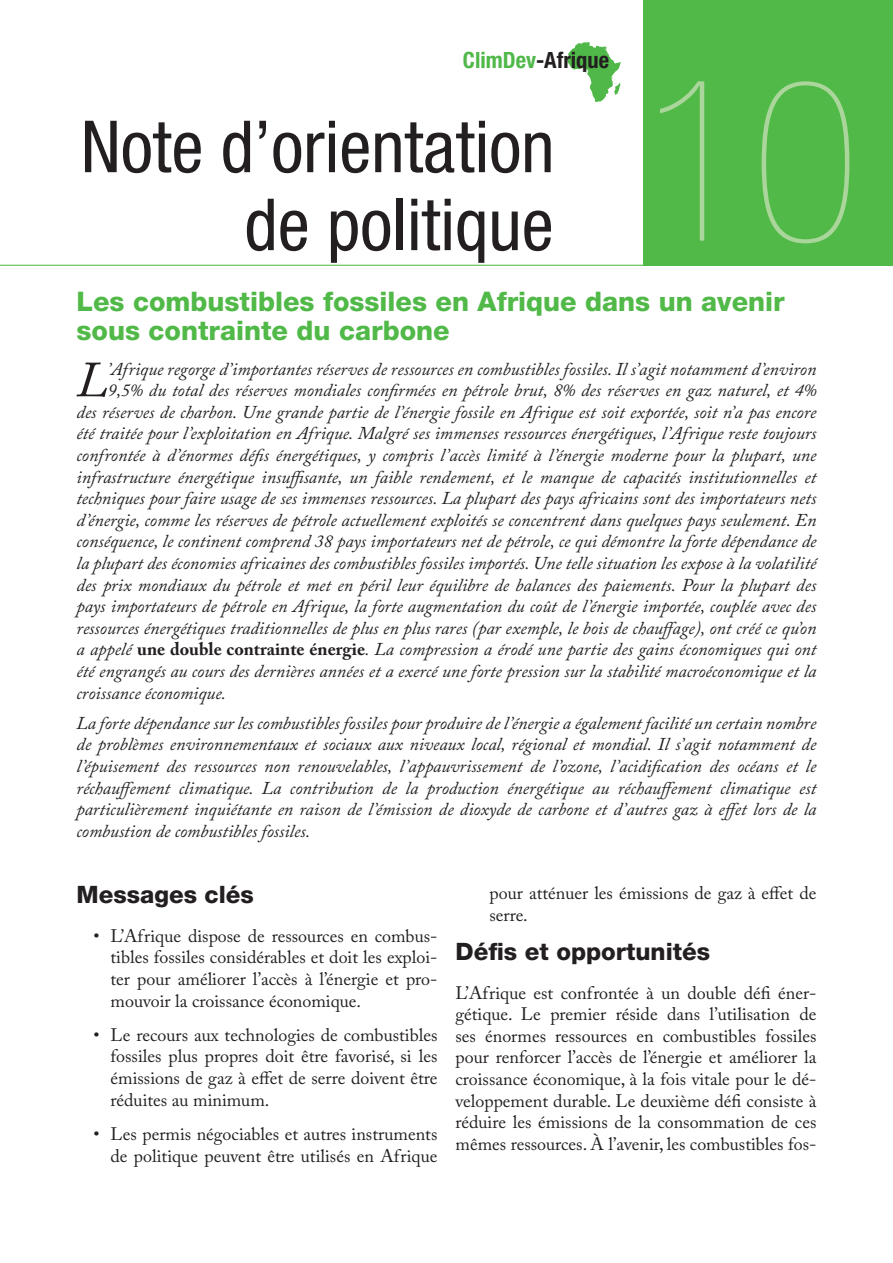
<style>
.page{position:relative;width:893px;height:1263px;background:#fff}
.page>*{position:absolute;margin:0;border:0;box-sizing:border-box;transform-origin:0 0}
.t1{font:200 condensed 225px "Helvetica Neue LT Std";color:#abd69b}
.t2{font:condensed 72px/78px "Helvetica Neue LT Std";color:#231f20;text-align:right}
.AA_first_para{font:italic 50.1px "Adobe Caslon Pro";color:#231f20}
.AA_Head{font:800 27px/29.7px "Helvetica Neue LT Std";color:#51b948}
.AA_Subhead{font:800 24px "Helvetica Neue LT Std";color:#231f20}
.t3{font:700 condensed 22.35px "Helvetica Neue LT Std";color:#231f20}
.AA_first_para-2{font:italic 18px/21.6px "Adobe Caslon Pro";color:#231f20;text-align:justify}
.AA_body_text{font:18px/21.6px "Adobe Caslon Pro";color:#231f20;text-align:justify}
.s1{color:#4fb848}
.s2{font-weight:700;font-style:normal}
</style>
<div class="page">
<svg style="left:567px;top:42px;width:54px;height:60px"></svg>
<div style="left:643px;top:0;width:250px;height:266px;background:#51b948"></div>
<hr style="left:0;top:265px;width:643px;height:1px;background:#51b948">
<p class="t3" style="left:463px;top:47px;width:148px"><span class="s1">ClimDev</span>-Afrique</p>
<h2 class="t2" style="left:81px;top:107px;width:475px">Note d’orientation de politique</h2>
<h1 class="t1" style="left:643px;top:38px;width:218px">10</h1>
<p class="AA_Head" style="left:77px;top:286px;width:710px">Les combustibles fossiles en Afrique dans un avenir sous contrainte du carbone</p>
<p class="AA_first_para" style="left:76px;top:350px;width:33px">L</p>
<p class="AA_first_para-2" style="left:108px;top:358px;width:710px">’Afrique regorge d’importantes réserves de ressources en combustibles fossiles. Il s’agit notamment d’environ</p>
<p class="AA_first_para-2" style="left:108px;top:379px;width:710px">9,5% du total des réserves mondiales confirmées en pétrole brut, 8% des réserves en gaz naturel, et 4%</p>
<p class="AA_first_para-2" style="left:77px;top:401px;width:741px">des réserves de charbon. Une grande partie de l’énergie fossile en Afrique est soit exportée, soit n’a pas encore</p>
<p class="AA_first_para-2" style="left:77px;top:422px;width:741px">été traitée pour l’exploitation en Afrique. Malgré ses immenses ressources énergétiques, l’Afrique reste toujours</p>
<p class="AA_first_para-2" style="left:77px;top:444px;width:741px">confrontée à d’énormes défis énergétiques, y compris l’accès limité à l’énergie moderne pour la plupart, une</p>
<p class="AA_first_para-2" style="left:77px;top:466px;width:741px">infrastructure énergétique insuffisante, un faible rendement, et le manque de capacités institutionnelles et</p>
<p class="AA_first_para-2" style="left:77px;top:487px;width:741px">techniques pour faire usage de ses immenses ressources. La plupart des pays africains sont des importateurs nets</p>
<p class="AA_first_para-2" style="left:77px;top:509px;width:741px">d’énergie, comme les réserves de pétrole actuellement exploités se concentrent dans quelques pays seulement. En</p>
<p class="AA_first_para-2" style="left:77px;top:530px;width:741px">conséquence, le continent comprend 38 pays importateurs net de pétrole, ce qui démontre la forte dépendance de</p>
<p class="AA_first_para-2" style="left:77px;top:552px;width:741px">la plupart des économies africaines des combustibles fossiles importés. Une telle situation les expose à la volatilité</p>
<p class="AA_first_para-2" style="left:77px;top:574px;width:741px">des prix mondiaux du pétrole et met en péril leur équilibre de balances des paiements. Pour la plupart des</p>
<p class="AA_first_para-2" style="left:77px;top:595px;width:741px">pays importateurs de pétrole en Afrique, la forte augmentation du coût de l’énergie importée, couplée avec des</p>
<p class="AA_first_para-2" style="left:77px;top:617px;width:741px">ressources énergétiques traditionnelles de plus en plus rares (par exemple, le bois de chauffage), ont créé ce qu’on</p>
<p class="AA_first_para-2" style="left:77px;top:638px;width:741px">a appelé <span class="s2">une double contrainte énergie</span>. La compression a érodé une partie des gains économiques qui ont</p>
<p class="AA_first_para-2" style="left:77px;top:660px;width:741px">été engrangés au cours des dernières années et a exercé une forte pression sur la stabilité macroéconomique et la</p>
<p class="AA_first_para-2" style="left:77px;top:682px;width:151px">croissance économique.</p>
<p class="AA_first_para-2" style="left:77px;top:712px;width:741px">La forte dépendance sur les combustibles fossiles pour produire de l’énergie a également facilité un certain nombre de problèmes environnementaux et sociaux aux niveaux local, régional et mondial. Il s’agit notamment de l’épuisement des ressources non renouvelables, l’appauvrissement de l’ozone, l’acidification des océans et le réchauffement climatique. La contribution de la production énergétique au réchauffement climatique est particulièrement inquiétante en raison de l’émission de dioxyde de carbone et d’autres gaz à effet lors de la combustion de combustibles fossiles.</p>
<p class="AA_Subhead" style="left:77px;top:880px;width:179px">Messages clés</p>
<p class="AA_body_text" style="left:111px;top:925px;width:328px;text-indent:-17px">• L’Afrique dispose de ressources en combus&shy;tibles fossiles considérables et doit les exploi&shy;ter pour améliorer l’accès à l’énergie et pro&shy;mouvoir la croissance économique.</p>
<p class="AA_body_text" style="left:111px;top:1024px;width:328px;text-indent:-17px">• Le recours aux technologies de combustibles fossiles plus propres doit être favorisé, si les émissions de gaz à effet de serre doivent être réduites au minimum.</p>
<p class="AA_body_text" style="left:94px;top:1123px;width:345px;text-align:right">• Les permis négociables et autres instruments de politique peuvent être utilisés en Afrique</p>
<p class="AA_body_text" style="left:489px;top:882px;width:328px">pour atténuer les émissions de gaz à effet de serre.</p>
<p class="AA_Subhead" style="left:455px;top:937px;width:256px">Défis et opportunités</p>
<p class="AA_body_text" style="left:455px;top:981px;width:362px">L’Afrique est confrontée à un double défi éner&shy;gétique. Le premier réside dans l’utilisation de ses énormes ressources en combustibles fossiles pour renforcer l’accès de l’énergie et améliorer la croissance économique, à la fois vitale pour le dé&shy;veloppement durable. Le deuxième défi consiste à réduire les émissions de la consommation de ces mêmes ressources. À l’avenir, les combustibles fos-</p>
</div>
